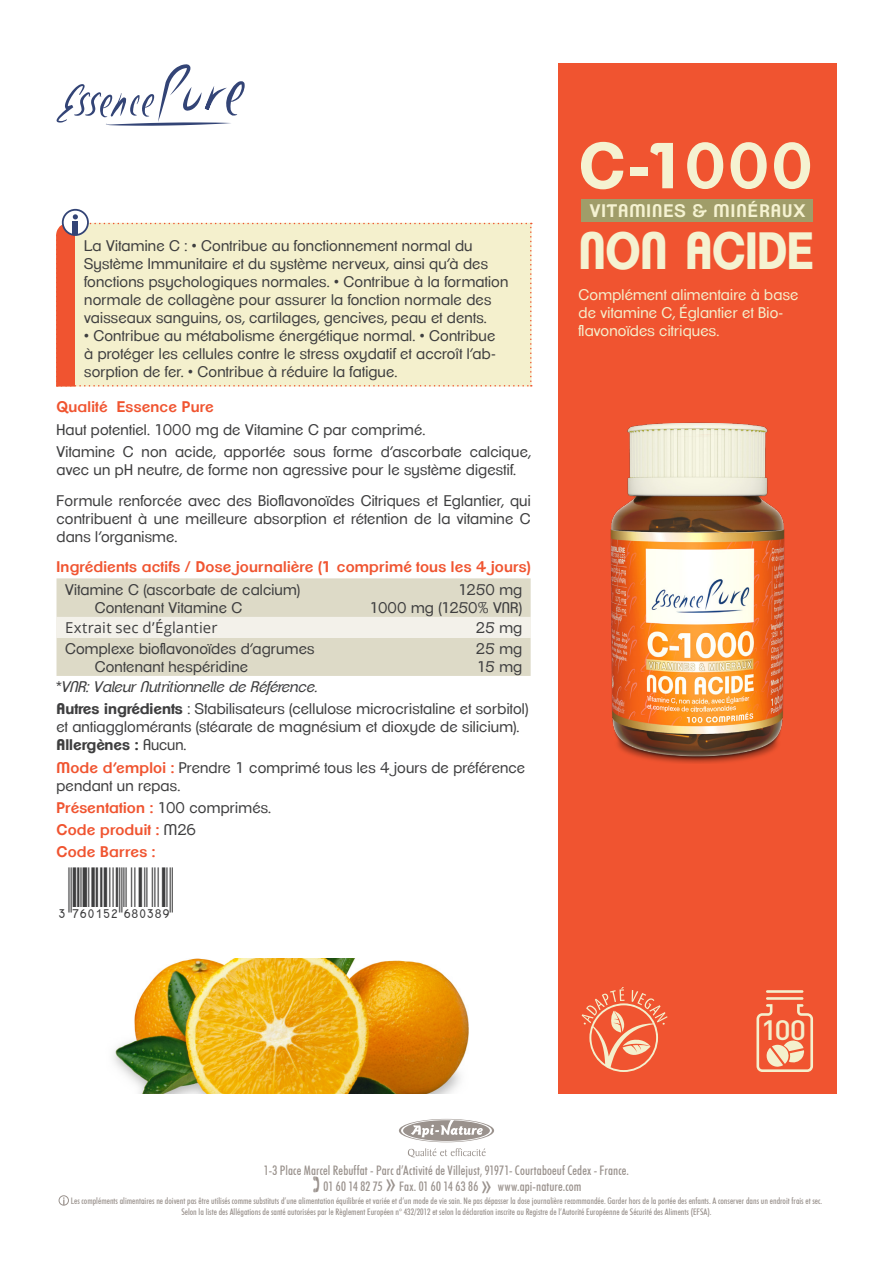
<style>
.page{position:relative;width:893px;height:1263px;background:#fff}
.page>*{position:absolute;margin:0;border:0;box-sizing:border-box;transform-origin:0 0}
.modo_-_Copia{font:700 63px "Clemente P Dam";color:#f5f2d1}
.modo_-_Copia-2{font:700 51px "Clemente P Dam";letter-spacing:-.02em;color:#f5f2d1;scale:.9 1}
.t1{font:500 27.75px "DIN Pro";color:#f4f0cd;scale:1.11 1}
.t2{font:600 17.7px "Clemente P Dak";letter-spacing:.06em;color:#f5f2d1}
.modo{font:15px/18px "Clemente P Dag";letter-spacing:.015em;color:#3e3e3f}
.modo_naranji{font:15px/18px "Clemente P Dag";letter-spacing:.015em;color:#3e3e3f;text-align:justify}
.t3{font:15px/18px "Clemente P Dag";letter-spacing:.015em;color:#f4f0cd}
.modo_-_Copia-3{font:600 15px "Clemente P Dak";letter-spacing:.015em;color:#f05430}
.modo_-_Copia-4{font:15px/18px "Clemente P Dag";letter-spacing:.01em;color:#3e3e3f}
.modo_naranji-2{font:600 15px "Clemente P Dak";letter-spacing:.015em;color:#f05430}
.modo_-_Copia-5{font:italic 15px "Clemente P Dah";color:#3e3e3f}
.t4{font:15px "Open Sans";letter-spacing:.01em;color:#3e3e3f}
.t5{font:500 condensed 13.05px/15.9px "Futura BT";letter-spacing:.01em;color:#9a928d}
.t6{font:500 condensed 9px/10.8px "Futura BT";color:#9a928d;text-align:center}
.s1{font-family:"Clemente P Dam";font-weight:700}
.s2{font-family:"Clemente P Dak";font-weight:600;color:#f05430}
.s3{font-family:"Clemente P Dag";font-weight:400;color:#3e3e3f}
.s4{font-family:"Arial Narrow";font-weight:400;font-stretch:normal;font-size:25.95px}
</style>
<div class="page">
<div style="left:558px;top:64px;width:279px;height:1030px;background:#f05430"></div>
<div style="left:581px;top:199px;width:232px;height:22px;background:#a09d69"></div>
<svg style="left:57px;top:64px;width:188px;height:62px"></svg>
<svg style="left:63px;top:1197px;width:2px;height:6px"></svg>
<div style="left:59px;top:1195px;width:10px;height:10px;border:1px solid #9a928d;border-radius:50%"></div>
<svg style="left:399px;top:1119px;width:95px;height:23px"></svg>
<svg style="left:408px;top:1148px;width:78px;height:9px"></svg>
<svg style="left:56px;top:214px;width:476px;height:173px"></svg>
<div style="left:62px;top:209px;width:27px;height:27px;border:2px solid #334476;border-radius:50%"></div>
<div style="left:57px;top:578px;width:474px;height:98px;background:#dddac7"></div>
<div style="left:57px;top:617px;width:474px;height:20px;background:#f3f1ea"></div>
<img style="left:113px;top:959px;width:356px;height:135px">
<hr style="left:766px;top:997px;width:37px;height:3px;background:#f4f0cd">
<hr style="left:766px;top:990px;width:37px;height:3px;background:#f4f0cd">
<svg style="left:756px;top:1004px;width:57px;height:68px"></svg>
<svg style="left:582px;top:987px;width:86px;height:85px"></svg>
<img style="left:610px;top:422px;width:175px;height:342px">
<p class="modo_-_Copia" style="left:579px;top:128px;width:237px">C-1000</p>
<p class="modo" style="left:84px;top:237px;width:426px">La Vitamine C : • Contribue au fonctionnement normal du Système Immunitaire et du système nerveux, ainsi qu’à des fonctions psychologiques normales. • Contribue à la formation normale de collagène pour assurer la fonction normale des vaisseaux sanguins, os, cartilages, gencives, peau et dents.</p>
<p class="modo" style="left:84px;top:327px;width:413px;text-align:justify">• Contribue au métabolisme énergétique normal. • Contribue à protéger les cellules contre le stress oxydatif et accroît l’ab&shy;sorption de fer. • Contribue à réduire la fatigue.</p>
<p class="modo_-_Copia-3" style="left:57px;top:398px;width:159px">Qualité Essence Pure</p>
<p class="modo" style="left:57px;top:420px;width:370px">Haut potentiel. 1000 mg de Vitamine C par comprimé.</p>
<p class="modo" style="left:57px;top:442px;width:476px">Vitamine C non acide, apportée sous forme d’ascorbate calcique, avec un pH neutre, de forme non agressive pour le système digestif.</p>
<p class="modo_naranji" style="left:57px;top:491px;width:476px">Formule renforcée avec des Bioflavonoïdes Citriques et Eglantier, qui contribuent à une meilleure absorption et rétention de la vitamine C dans l’organisme.</p>
<p class="modo_naranji-2" style="left:57px;top:558px;width:476px">Ingrédients actifs / Dose journalière (1 comprimé tous les 4 jours)</p>
<p class="modo" style="left:65px;top:580px;width:237px">Vitamine C (ascorbate de calcium)</p>
<p class="modo" style="left:459px;top:580px;width:65px">1250 mg</p>
<p class="modo" style="left:95px;top:598px;width:149px">Contenant Vitamine C</p>
<p class="modo" style="left:370px;top:598px;width:154px">1000 mg (1250% VNR)</p>
<p class="t4" style="left:65px;top:617px;width:154px">Extrait sec d’Églantier</p>
<p class="modo" style="left:476px;top:619px;width:48px">25 mg</p>
<p class="modo" style="left:65px;top:639px;width:251px">Complexe bioflavonoïdes d’agrumes</p>
<p class="modo" style="left:476px;top:639px;width:48px">25 mg</p>
<p class="modo" style="left:95px;top:657px;width:155px">Contenant hespéridine</p>
<p class="modo" style="left:477px;top:657px;width:46px">15 mg</p>
<p class="modo_-_Copia-5" style="left:57px;top:678px;width:263px">*VNR: Valeur Nutritionnelle de Référence.</p>
<p class="modo" style="left:57px;top:700px;width:473px"><span class="s1">Autres ingrédients</span> : Stabilisateurs (cellulose microcristaline et sorbitol) et antiagglomérants (stéarate de magnésium et dioxyde de silicium).<br><span class="s1">Allergènes :</span> Aucun.</p>
<p class="modo_-_Copia-4" style="left:57px;top:758px;width:470px"><span class="s2">Mode d’emploi :</span> Prendre 1 comprimé tous les 4 jours de préférence pendant un repas.</p>
<p class="modo_-_Copia-3" style="left:57px;top:799px;width:216px">Présentation : <span class="s3">100 comprimés.</span></p>
<p class="modo_-_Copia-3" style="left:57px;top:821px;width:141px">Code produit : <span class="s3">M26</span></p>
<p class="modo_-_Copia-3" style="left:57px;top:843px;width:100px">Code Barres :</p>
<p class="t2" style="left:590px;top:200px;width:217px">VITAMINES &amp; MINÉRAUX</p>
<p class="modo_-_Copia-2" style="left:579px;top:220px;width:264px">NON ACIDE</p>
<p class="t3" style="left:579px;top:285px;width:221px">Complément alimentaire à base de vitamine C, Églantier et Bio&shy;flavonoïdes citriques.</p>
<p class="t1" style="left:761px;top:1011px;width:42px">100</p>
<p class="t5" style="left:324px;top:1162px;width:307px;text-indent:-60px">1-3 Place Marcel Rebuffat - Parc d’Activité de Villejust, 91971- Courtaboeuf Cedex - France.<br>01 60 14 82 75 <span class="s4">»</span> Fax. 01 60 14 63 86 <span class="s4">»</span> www.api-nature.com</p>
<p class="t6" style="left:71px;top:1195px;width:753px">Les compléments alimentaires ne doivent pas être utilisés comme substituts d’une alimentation équilibrée et variée et d’un mode de vie sain. Ne pas dépasser la dose journalière recommandée. Garder hors de la portée des enfants. A conserver dans un endroit frais et sec.<br>Selon la liste des Allégations de santé autorisées par le Règlement Européen n° 432/2012 et selon la déclaration inscrite au Registre de l’Autorité Européenne de Sécurité des Aliments (EFSA).</p>
</div>
